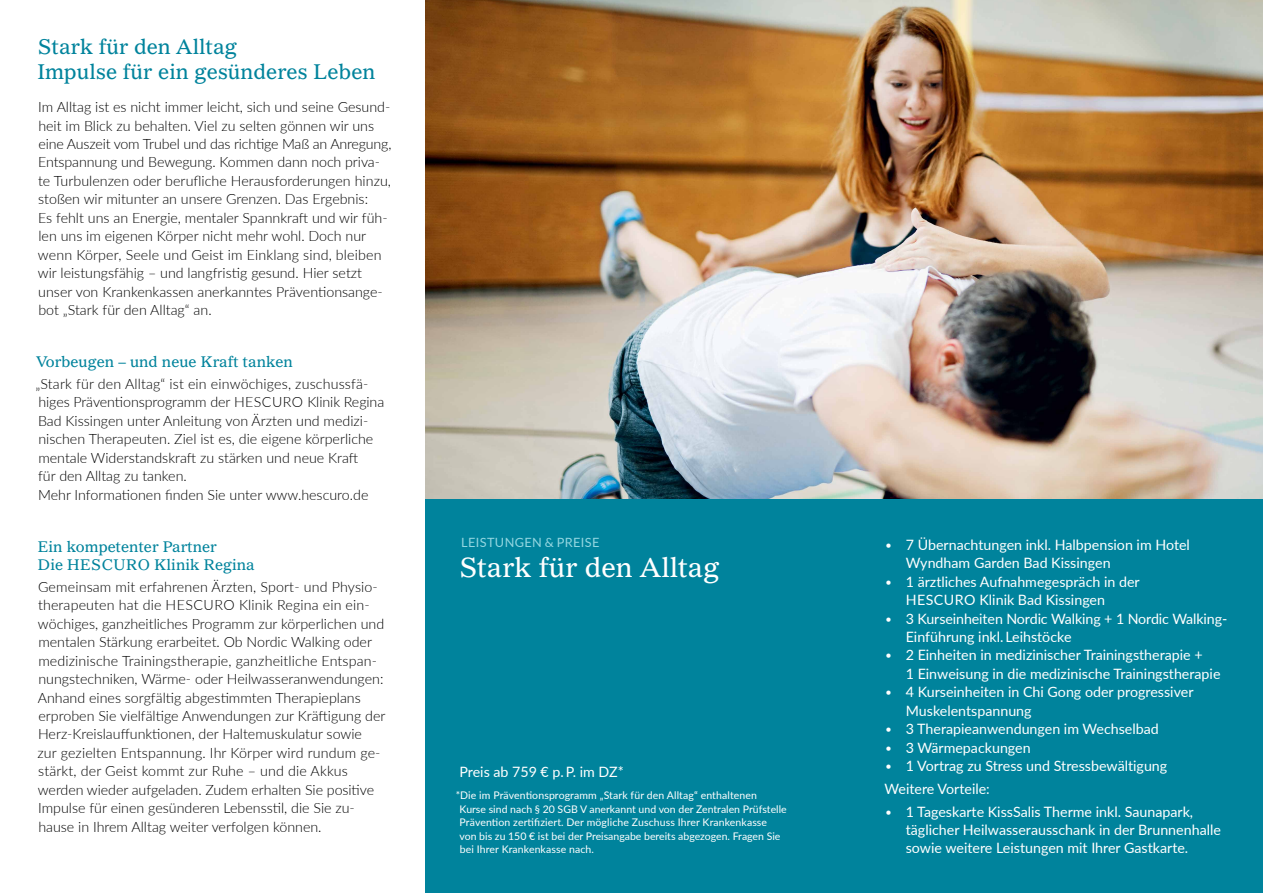
<style>
.page{position:relative;width:1263px;height:893px;background:#fff}
.page>*{position:absolute;margin:0;border:0;box-sizing:border-box;transform-origin:0 0}
.t1{font:27px "Gazette LT Std";color:#fff}
.t2{font:20.7px/24.8px "Gazette LT Std";color:#00839c}
.t3{font:15px/18.5px "Gazette LT Std";color:#00839c}
.t4{font:300 14.25px/18.5px "Lato";color:#000}
.t5{font:14.25px/18.5px "Lato";color:#fff}
.t6{font:12.75px "Lato";letter-spacing:.03em;color:#95d7e1}
.t7{font:10.5px/13.5px "Lato";color:#fff}
.s1{font-weight:300}
</style>
<div class="page">
<img style="left:425px;top:0;width:838px;height:500px">
<div style="left:425px;top:500px;width:838px;height:393px;background:#00839c"></div>
<h2 class="t2" style="left:37px;top:34px;width:339px">Stark für den Alltag<br>Impulse für ein gesünderes Leben</h2>
<p class="t4" style="left:38px;top:97px;width:355px">Im Alltag ist es nicht immer leicht, sich und seine Gesund&shy;heit im Blick zu behalten. Viel zu selten gönnen wir uns eine Auszeit vom Trubel und das richtige Maß an Anregung, Entspannung und Bewegung. Kommen dann noch priva&shy;te Turbulenzen oder berufliche Herausforderungen hinzu, stoßen wir mitunter an unsere Grenzen. Das Ergebnis:<br>Es fehlt uns an Energie, mentaler Spannkraft und wir füh&shy;len uns im eigenen Körper nicht mehr wohl. Doch nur wenn Körper, Seele und Geist im Einklang sind, bleiben wir leistungsfähig – und langfristig gesund. Hier setzt unser von Krankenkassen anerkanntes Präventionsange&shy;bot „Stark für den Alltag“ an.</p>
<p class="t3" style="left:36px;top:353px;width:258px">Vorbeugen – und neue Kraft tanken</p>
<p class="t4" style="left:35px;top:374px;width:350px">„Stark für den Alltag“ ist ein einwöchiges, zuschussfä&shy;higes Präventionsprogramm der HESCURO Klinik Regina Bad Kissingen unter Anleitung von Ärzten und medizi&shy;nischen Therapeuten. Ziel ist es, die eigene körperliche mentale Widerstandskraft zu stärken und neue Kraft<br>für den Alltag zu tanken.<br>Mehr Informationen finden Sie unter www.hescuro.de</p>
<p class="t3" style="left:38px;top:537px;width:219px">Ein kompetenter Partner<br>Die HESCURO Klinik Regina</p>
<p class="t4" style="left:37px;top:577px;width:349px">Gemeinsam mit erfahrenen Ärzten, Sport- und Physio&shy;therapeuten hat die HESCURO Klinik Regina ein ein&shy;wöchiges, ganzheitliches Programm zur körperlichen und mentalen Stärkung erarbeitet. Ob Nordic Walking oder medizinische Trainingstherapie, ganzheitliche Entspan&shy;nungstechniken, Wärme- oder Heilwasseranwendungen:<br>Anhand eines sorgfältig abgestimmten Therapieplans erproben Sie vielfältige Anwendungen zur Kräftigung der Herz-Kreislauffunktionen, der Haltemuskulatur sowie<br>zur gezielten Entspannung. Ihr Körper wird rundum ge&shy;stärkt, der Geist kommt zur Ruhe – und die Akkus werden wieder aufgeladen. Zudem erhalten Sie positive Impulse für einen gesünderen Lebensstil, die Sie zu&shy;hause in Ihrem Alltag weiter verfolgen können.</p>
<p class="t6" style="left:461px;top:533px;width:140px">Leistungen &amp; Preise</p>
<h1 class="t1" style="left:459px;top:550px;width:261px">Stark für den Alltag</h1>
<p class="t5" style="left:459px;top:762px;width:166px">Preis ab 759 € p. P. im DZ*</p>
<p class="t7" style="left:459px;top:788px;width:329px;text-indent:-4px">*Die im Präventionsprogramm „Stark für den Alltag“ enthaltenen<br>Kurse sind nach § 20 SG B V anerkannt und von der Zentralen Prüfstelle Prävention zertifiziert. Der mögliche Zuschuss I hrer Krankenkasse von bis zu 150 € ist bei der Preisangabe bereits abgezogen. Fragen Sie bei I hrer Krankenkasse nach.</p>
<p class="t5" style="left:906px;top:535px;width:286px;text-indent:-21px"><span class="s1">•</span> 7 Übernachtungen inkl. Halbpension im Hotel<br>Wyndham Garden Bad Kissingen</p>
<p class="t5" style="left:906px;top:572px;width:236px;text-indent:-21px"><span class="s1">•</span> 1 ärztliches Aufnahmegespräch in der<br>HESCURO Klinik Bad Kissingen</p>
<p class="t5" style="left:906px;top:609px;width:323px;text-indent:-21px"><span class="s1">•</span> 3 Kurseinheiten Nordic Walking + 1 Nordic Walking-<br>Einführung inkl. Leihstöcke</p>
<p class="t5" style="left:906px;top:645px;width:316px;text-indent:-21px"><span class="s1">•</span> 2 Einheiten in medizinischer Trainingstherapie +<br>1 Einweisung in die medizinische Trainingstherapie</p>
<p class="t5" style="left:906px;top:682px;width:289px;text-indent:-21px"><span class="s1">•</span> 4 Kurseinheiten in Chi Gong oder progressiver<br>Muskelentspannung</p>
<p class="t5" style="left:884px;top:719px;width:276px"><span class="s1">•</span> 3 Therapieanwendungen im Wechselbad</p>
<p class="t5" style="left:884px;top:738px;width:148px"><span class="s1">•</span> 3 Wärmepackungen</p>
<p class="t5" style="left:884px;top:754px;width:284px;line-height:22.6px"><span class="s1">•</span> 1 Vortrag zu Stress und Stressbewältigung<br>Weitere Vorteile:</p>
<p class="t5" style="left:906px;top:802px;width:317px;text-indent:-21px"><span class="s1">•</span> 1 Tageskarte KissSalis Therme inkl. Saunapark, täglicher Heilwasserausschank in der Brunnenhalle sowie weitere Leistungen mit I hrer Gastkarte.</p>
</div>
